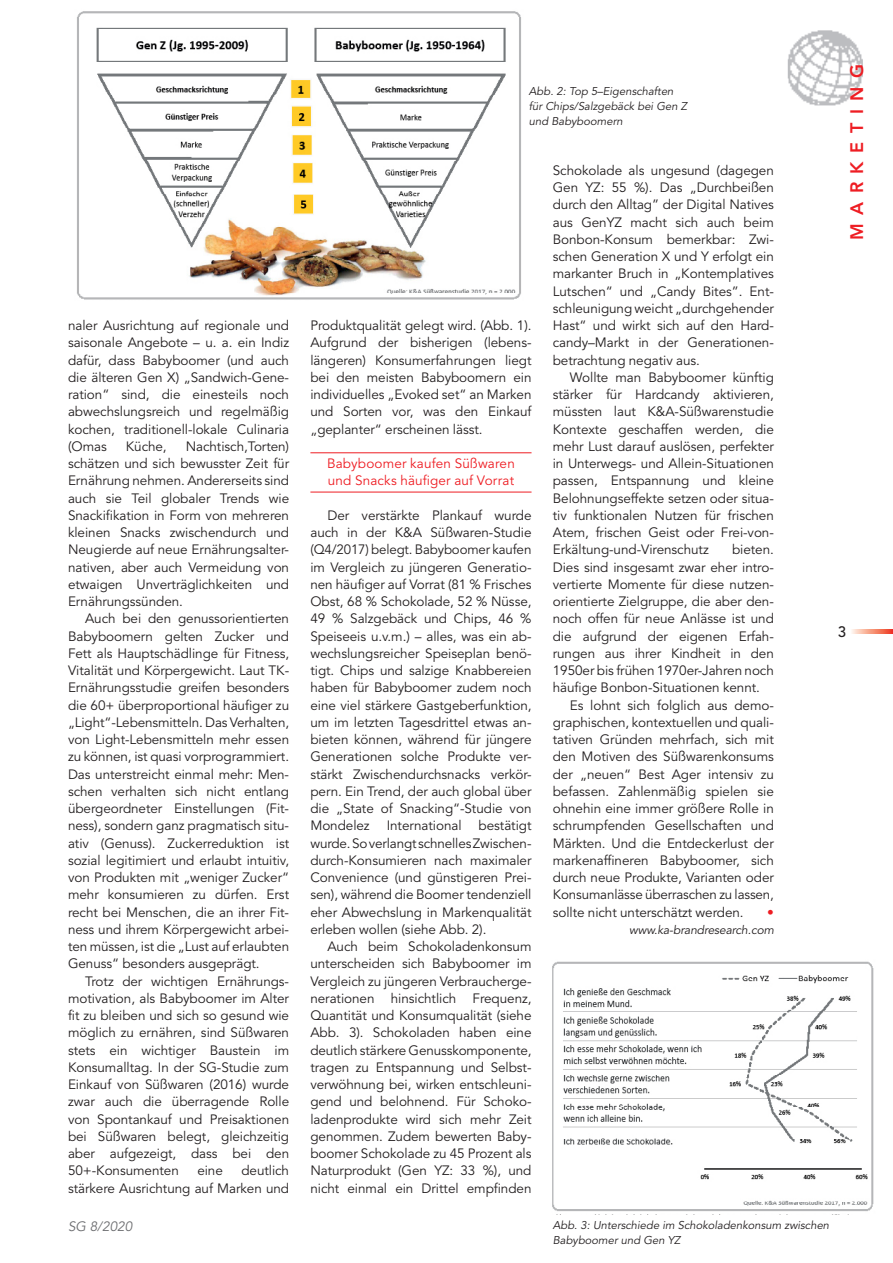
<style>
.page{position:relative;width:893px;height:1263px;background:#fff}
.page>*{position:absolute;margin:0;border:0;box-sizing:border-box;transform-origin:0 0}
._03_Rubrik_Deutsch{font:800 18px "Avenir LT Std";letter-spacing:.475em;color:#ee1d23}
.t1{font:500 15px "Avenir LT Std";color:#231f20}
._02_Lauftext_mit_Ein{font:13.5px/17.2px "Avenir LT Std";letter-spacing:-.005em;color:#231f20;text-align:justify}
._02_Zwischentitel_NE{font:13.5px/17.2px "Avenir LT Std";letter-spacing:.01em;color:#ee1d23}
.t2{font:italic 13.5px "Avenir LT Std";color:#6c6d70}
._02_Lauftext_mit_Ein-2{font:13.5px "Avenir LT Std";color:#ee1d23}
._02_Internetadresse{font:italic 12px "Avenir LT Std";letter-spacing:-.01em;color:#231f20}
._03_Bildunterschrift{font:italic 11.25px/15px "Avenir LT Std";color:#231f20}
</style>
<div class="page">
<img style="left:788px;top:30px;width:75px;height:75px">
<svg style="left:852px;top:629px;width:41px;height:5px"></svg>
<hr style="left:310px;top:452px;width:221px;height:1px;background:#ee1d23">
<hr style="left:310px;top:492px;width:221px;height:1px;background:#ee1d23">
<img style="left:77px;top:11px;width:444px;height:289px">
<img style="left:552px;top:961px;width:322px;height:251px">
<p class="_02_Lauftext_mit_Ein" style="left:68px;top:317px;width:223px">naler Ausrichtung auf regionale und saisonale Angebote – u. a. ein Indiz dafür, dass Babyboomer (und auch die älteren Gen X) „Sandwich-Gene&shy;ration“ sind, die einesteils noch abwechslungsreich und regelmäßig kochen, traditionell-lokale Culinaria (Omas</p>
<p class="_02_Lauftext_mit_Ein" style="left:68px;top:438px;width:223px;text-indent:118px">Nachtisch,Torten) schätzen und sich bewusster Zeit für Ernährung nehmen. Andererseits sind auch sie Teil globaler Trends wie Snackifikation in Form von mehreren kleinen Snacks zwischendurch und Neugierde auf neue Ernährungsalter&shy;nativen, aber auch Vermeidung von etwaigen Unverträglichkeiten und Ernährungssünden.</p>
<p class="_02_Lauftext_mit_Ein" style="left:68px;top:610px;width:223px;text-indent:17px">Auch bei den genussorientierten Babyboomern gelten Zucker und Fett als Hauptschädlinge für Fitness, Vitalität und Körpergewicht. Laut TK-Ernährungsstudie greifen besonders die 60+ überproportional häufiger zu „Light“-Lebensmitteln. Das Verhalten, von Light-Lebensmitteln mehr essen zu können, ist quasi vorprogrammiert.<br>Das unterstreicht einmal mehr: Men&shy;schen verhalten sich nicht entlang übergeordneter Einstellungen (Fit&shy;ness), sondern ganz pragmatisch situ&shy;ativ (Genuss). Zuckerreduktion ist sozial legitimiert und erlaubt intuitiv, von Produkten mit „weniger Zucker“ mehr konsumieren zu dürfen. Erst recht bei Menschen, die an ihrer Fit&shy;ness und ihrem Körpergewicht arbei&shy;ten müssen, ist die „Lust auf erlaubten Genuss“ besonders ausgeprägt.</p>
<p class="_02_Lauftext_mit_Ein" style="left:68px;top:973px;width:223px;text-indent:17px">Trotz der wichtigen Ernährungs&shy;motivation, als Babyboomer im Alter fit zu bleiben und sich so gesund wie möglich zu ernähren, sind Süßwaren stets ein wichtiger Baustein im Konsumalltag. In der SG-Studie zum Einkauf von Süßwaren (2016) wurde zwar auch die überragende Rolle von Spontankauf und Preisaktionen bei Süßwaren belegt, gleichzeitig aber aufgezeigt, dass bei den 50+-Konsumenten</p>
<p class="_02_Lauftext_mit_Ein" style="left:126px;top:438px;width:42px">Küche,</p>
<p class="_02_Lauftext_mit_Ein" style="left:68px;top:1162px;width:223px;text-align:right">deutlich<br>stärkere Ausrichtung auf Marken und</p>
<p class="_02_Lauftext_mit_Ein" style="left:197px;top:1162px;width:27px">eine</p>
<p class="t2" style="left:68px;top:1218px;width:66px">SG 8/2020</p>
<p class="_03_Bildunterschrift" style="left:529px;top:84px;width:160px">Abb. 2: Top 5–Eigenschaften für Chips/Salzgebäck bei Gen Z und Babyboomern</p>
<p class="_02_Lauftext_mit_Ein" style="left:310px;top:317px;width:223px">Produktqualität gelegt wird. (Abb. 1).<br>Aufgrund der bisherigen (lebens&shy;längeren) Konsumerfahrungen liegt bei den meisten Babyboomern ein individuelles „Evoked set“ an Marken und Sorten vor, was den Einkauf „geplanter“ erscheinen lässt.</p>
<p class="_02_Zwischentitel_NE" style="left:327px;top:455px;width:189px">Babyboomer kaufen Süßwaren und Snacks häufiger auf Vorrat</p>
<p class="_02_Lauftext_mit_Ein" style="left:310px;top:507px;width:223px;text-indent:17px">Der verstärkte Plankauf wurde auch in der K&amp;A Süßwaren-Studie (Q4/2017) belegt. Babyboomer kaufen im Vergleich zu jüngeren Generatio&shy;nen häufiger auf Vorrat (81 % Frisches Obst, 68 % Schokolade, 52 % Nüsse, 49 % Salzgebäck und Chips, 46 % Speiseeis u.v.m.) – alles, was ein ab&shy;wechslungsreicher Speiseplan benö&shy;tigt. Chips und salzige Knabbereien haben für Babyboomer zudem noch eine viel stärkere Gastgeberfunktion, um im letzten Tagesdrittel etwas an&shy;bieten können, während für jüngere Generationen solche Produkte ver&shy;stärkt Zwischendurchsnacks verkör&shy;pern. Ein Trend, der auch global über die „State of Snacking“-Studie von Mondelez</p>
<p class="_02_Lauftext_mit_Ein" style="left:310px;top:817px;width:223px;text-indent:168px">bestätigt wurde. So verlangt schnelles Zwischen&shy;durch-Konsumieren nach maximaler Convenience (und günstigeren Prei&shy;sen), während die Boomer tendenziell eher Abwechslung in Markenqualität erleben wollen (siehe Abb. 2).</p>
<p class="_02_Lauftext_mit_Ein" style="left:310px;top:938px;width:223px;text-indent:17px">Auch beim Schokoladenkonsum unterscheiden sich Babyboomer im Vergleich zu jüngeren Verbraucherge&shy;nerationen hinsichtlich Frequenz, Quantität und Konsumqualität (siehe Abb. 3). Schokoladen haben eine deutlich stärkere Genusskomponente, tragen zu Entspannung und Selbst&shy;verwöhnung bei, wirken entschleuni&shy;gend und belohnend. Für Schoko&shy;ladenprodukte wird sich mehr Zeit genommen. Zudem bewerten Baby&shy;boomer Schokolade zu 45 Prozent als Naturprodukt (Gen YZ: 33 %), und nicht einmal ein Drittel empfinden</p>
<p class="_02_Lauftext_mit_Ein" style="left:387px;top:817px;width:76px">International</p>
<p class="_02_Lauftext_mit_Ein" style="left:553px;top:162px;width:223px">Schokolade als ungesund (dagegen Gen YZ: 55 %). Das „Durchbeißen durch den Alltag” der Digital Natives aus GenYZ macht sich auch beim Bonbon-Konsum bemerkbar: Zwi&shy;schen Generation X und Y erfolgt ein markanter Bruch in „Kontemplatives Lutschen“ und „Candy Bites”. Ent&shy;schleunigung weicht „durchgehender Hast“ und wirkt sich auf den Hard&shy;candy–Markt in der Generationen&shy;betrachtung negativ aus.</p>
<p class="_02_Lauftext_mit_Ein" style="left:553px;top:369px;width:223px;text-indent:17px">Wollte man Babyboomer künftig stärker für Hardcandy aktivieren, müssten laut K&amp;A-Süßwarenstudie Kontexte geschaffen werden, die mehr Lust darauf auslösen, perfekter in Unterwegs- und Allein-Situationen passen, Entspannung und kleine Belohnungseffekte setzen oder situa&shy;tiv funktionalen Nutzen für frischen Atem, frischen Geist oder Frei-von-Erkältung-und-Virenschutz</p>
<p class="_02_Lauftext_mit_Ein" style="left:553px;top:541px;width:223px;text-indent:179px">bieten.<br>Dies sind insgesamt zwar eher intro&shy;vertierte Momente für diese nutzen&shy;orientierte Zielgruppe, die aber den&shy;noch offen für neue Anlässe ist und die aufgrund der eigenen Erfah&shy;rungen aus ihrer Kindheit in den 1950er bis frühen 1970er-Jahren noch häufige Bonbon-Situationen kennt.</p>
<p class="_02_Lauftext_mit_Ein" style="left:553px;top:697px;width:223px;text-indent:17px">Es lohnt sich folglich aus demo&shy;graphischen, kontextuellen und quali&shy;tativen Gründen mehrfach, sich mit den Motiven des Süßwarenkonsums der „neuen“ Best Ager intensiv zu befassen. Zahlenmäßig spielen sie ohnehin eine immer größere Rolle in schrumpfenden Gesellschaften und Märkten. Und die Entdeckerlust der markenaffineren Babyboomer, sich durch neue Produkte, Varianten oder Konsumanlässe überraschen zu lassen, sollte nicht unterschätzt werden.</p>
<p class="_02_Lauftext_mit_Ein-2" style="left:767px;top:904px;width:8px">•</p>
<p class="_02_Internetadresse" style="left:629px;top:923px;width:146px">www.ka-brandresearch.com</p>
<p class="_03_Bildunterschrift" style="left:553px;top:1218px;width:278px">Abb. 3: Unterschiede im Schokoladenkonsum zwischen<br>Babyboomer und Gen YZ</p>
<p class="_03_Rubrik_Deutsch" style="left:846px;top:240px;width:178px;rotate:-90deg">MARKETING</p>
<p class="t1" style="left:838px;top:623px;width:10px">3</p>
</div>
